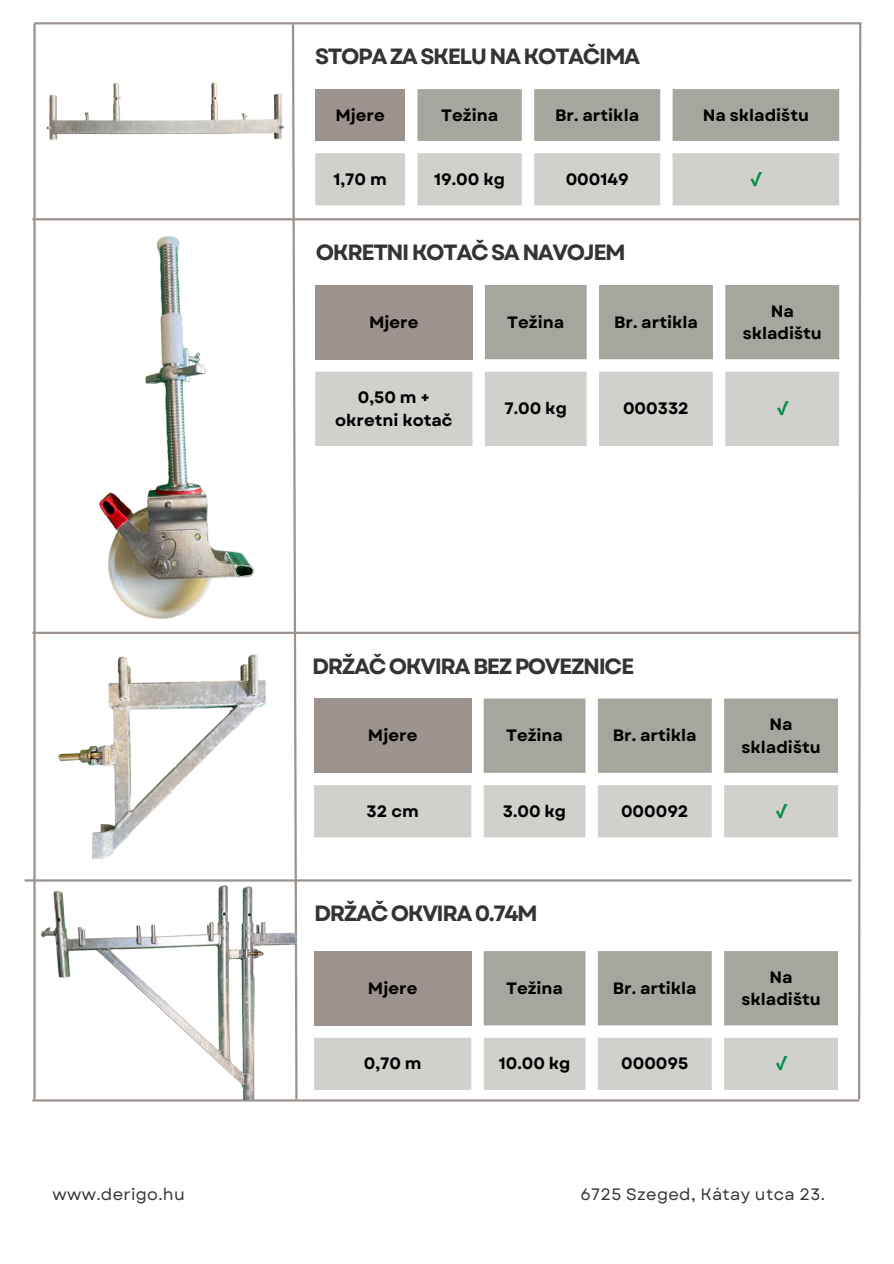
<style>
.page{position:relative;width:894px;height:1264px;background:#fff}
.page>*{position:absolute;margin:0;border:0;box-sizing:border-box;transform-origin:0 0}
.t1{font:700 22.05px "Garet";letter-spacing:-.065em;color:#343434}
.t2{font:700 16.5px/22.5px "Garet";color:#000;text-align:center}
.t3{font:16.5px "Garet";letter-spacing:.02em;color:#343434}
.t4{font:16.5px "Wen Quan Yi Micro Hei";color:#028f4b}
</style>
<div class="page">
<hr style="left:35px;top:22px;width:826px;height:2px;background:#9d938e">
<hr style="left:32px;top:1099px;width:826px;height:2px;background:#9d938e">
<hr style="left:32px;top:218px;width:826px;height:2px;background:#9d938e">
<img style="left:32px;top:205px;width:304px;height:390px">
<img style="left:46px;top:82px;width:238px;height:58px">
<svg style="left:291px;top:22px;width:7px;height:1078px"></svg>
<svg style="left:856px;top:22px;width:6px;height:1079px"></svg>
<hr style="left:33px;top:23px;width:3px;height:1076px;background:#9d938e">
<div style="left:315px;top:285px;width:157px;height:74px;background:#9d938e"></div>
<svg style="left:484px;top:285px;width:355px;height:74px;background:#acaba5"></svg>
<svg style="left:315px;top:371px;width:524px;height:75px;background:#d5d3d0"></svg>
<div style="left:315px;top:89px;width:90px;height:52px;background:#9d938e"></div>
<svg style="left:417px;top:89px;width:422px;height:52px;background:#abaaa4"></svg>
<svg style="left:315px;top:153px;width:524px;height:52px;background:#d5d3cf"></svg>
<hr style="left:32px;top:631px;width:826px;height:3px;background:#9d938e">
<img style="left:50px;top:595px;width:239px;height:264px">
<div style="left:314px;top:698px;width:157px;height:74px;background:#9d938e"></div>
<svg style="left:483px;top:698px;width:354px;height:74px;background:#aeada7"></svg>
<svg style="left:314px;top:785px;width:523px;height:52px;background:#d5d3cf"></svg>
<hr style="left:25px;top:879px;width:826px;height:2px;background:#9d938e">
<img style="left:24px;top:881px;width:272px;height:218px">
<div style="left:314px;top:951px;width:157px;height:74px;background:#9d938e"></div>
<svg style="left:483px;top:951px;width:354px;height:74px;background:#aeada6"></svg>
<svg style="left:314px;top:1037px;width:523px;height:52px;background:#d5d3d0"></svg>
<p class="t1" style="left:315px;top:40px;width:326px">STOPA ZA SKELU NA KOTAČIMA</p>
<p class="t2" style="left:335px;top:104px;width:51px">Mjere</p>
<h1 class="t2" style="left:441px;top:104px;width:58px">Težina</h1>
<p class="t2" style="left:555px;top:104px;width:85px">Br. artikla</p>
<p class="t2" style="left:702px;top:104px;width:108px">Na skladištu</p>
<p class="t2" style="left:333px;top:168px;width:55px">1,70 m</p>
<p class="t2" style="left:434px;top:168px;width:72px">19.00 kg</p>
<p class="t2" style="left:565px;top:168px;width:64px">000149</p>
<p class="t4" style="left:747px;top:169px;width:18px">✔</p>
<p class="t1" style="left:316px;top:236px;width:311px">OKRETNI KOTAČ SA NAVOJEM</p>
<p class="t2" style="left:369px;top:311px;width:51px">Mjere</p>
<p class="t2" style="left:507px;top:311px;width:58px">Težina</p>
<p class="t2" style="left:614px;top:311px;width:85px">Br. artikla</p>
<p class="t2" style="left:742px;top:299px;width:81px">Na skladištu</p>
<p class="t2" style="left:335px;top:386px;width:119px">0,50 m + okretni kotač</p>
<p class="t2" style="left:504px;top:397px;width:64px">7.00 kg</p>
<p class="t2" style="left:623px;top:397px;width:67px">000332</p>
<p class="t4" style="left:773px;top:399px;width:18px">✔</p>
<p class="t1" style="left:312px;top:650px;width:323px">DRŽAČ OKVIRA BEZ POVEZNICE</p>
<p class="t2" style="left:368px;top:724px;width:51px">Mjere</p>
<p class="t2" style="left:506px;top:724px;width:58px">Težina</p>
<h1 class="t2" style="left:612px;top:724px;width:85px">Br. artikla</h1>
<p class="t2" style="left:741px;top:713px;width:81px">Na skladištu</p>
<p class="t2" style="left:366px;top:799px;width:54px">32 cm</p>
<p class="t2" style="left:503px;top:799px;width:65px">3.00 kg</p>
<p class="t2" style="left:621px;top:799px;width:69px">000092</p>
<p class="t4" style="left:772px;top:801px;width:18px">✔</p>
<p class="t1" style="left:314px;top:897px;width:225px">DRŽAČ OKVIRA 0.74M</p>
<p class="t2" style="left:368px;top:976px;width:51px">Mjere</p>
<p class="t2" style="left:506px;top:976px;width:58px">Težina</p>
<p class="t2" style="left:612px;top:976px;width:85px">Br. artikla</p>
<h1 class="t2" style="left:741px;top:965px;width:81px">Na skladištu</h1>
<p class="t2" style="left:363px;top:1052px;width:59px">0,70 m</p>
<p class="t2" style="left:498px;top:1052px;width:73px">10.00 kg</p>
<p class="t2" style="left:621px;top:1052px;width:69px">000095</p>
<p class="t4" style="left:772px;top:1053px;width:18px">✔</p>
<p class="t3" style="left:52px;top:1182px;width:134px">www.derigo.hu</p>
<p class="t3" style="left:580px;top:1182px;width:246px">6725 Szeged, Kátay utca 23.</p>
</div>
